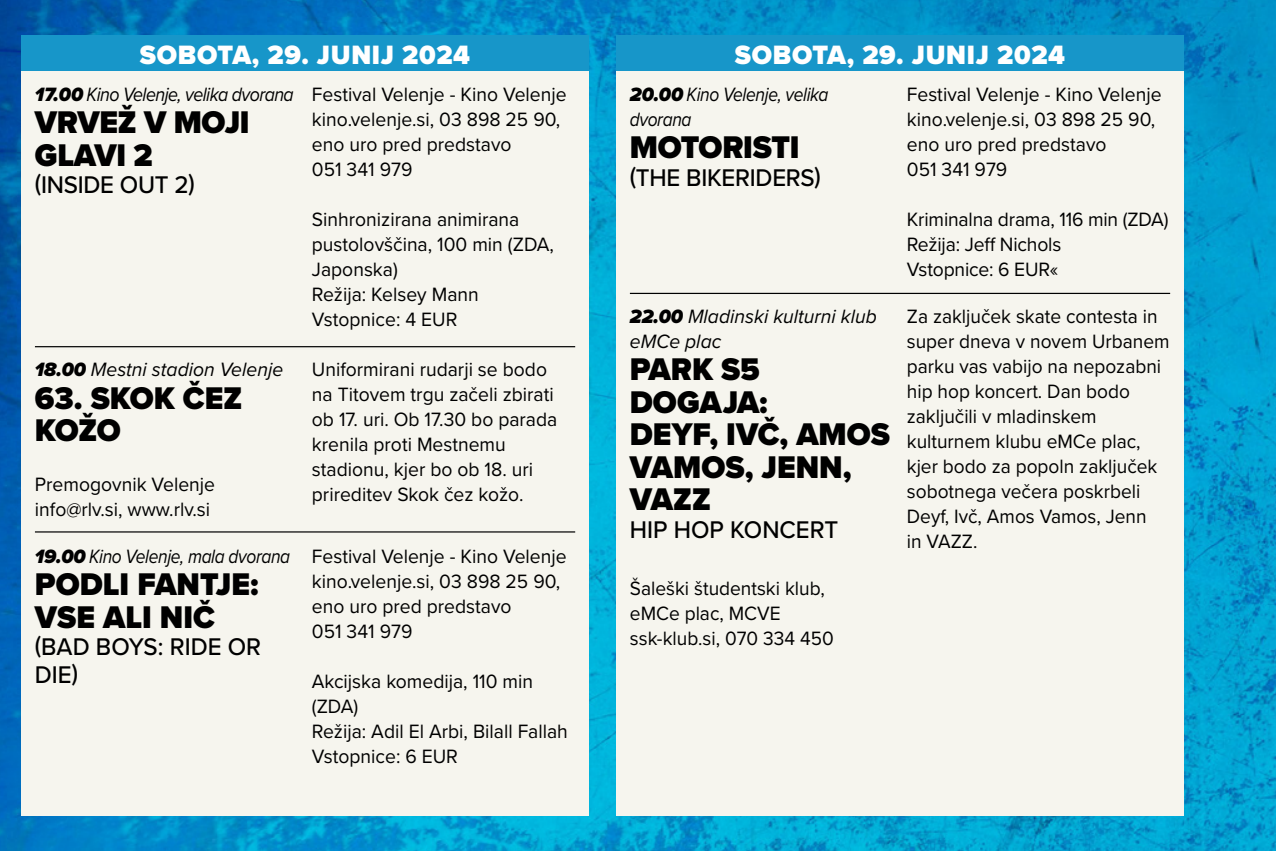
<style>
.page{position:relative;width:1276px;height:851px;background:#fff}
.page>*{position:absolute;margin:0;border:0;box-sizing:border-box;transform-origin:0 0}
.t1{font:900 32.5px/32.5px "Proxima Nova";color:#000;scale:.96 1}
.t2{font:900 27.5px "Proxima Nova";letter-spacing:.025em;color:#fff;scale:.96 1}
.t3{font:500 25px/27.5px "Proxima Nova";letter-spacing:-.01em;color:#000;scale:.96 1}
.t4{font:20px/25px "Proxima Nova";color:#000;scale:.96 1}
.t5{font:italic 20px/25px "Proxima Nova";color:#000;scale:.96 1}
.t6{font:italic 20px/25px "Proxima Nova";letter-spacing:-.02em;color:#000;scale:.87 1}
.t7{font:italic 20px "Proxima Nova";letter-spacing:-.02em;color:#000;scale:.89 1}
.s1{font-weight:900}
</style>
<div class="page">
<img style="left:0;top:0;width:1276px;height:850px">
<div style="left:21px;top:35px;width:568px;height:780px;background:#f6f5ee"></div>
<div style="left:21px;top:35px;width:568px;height:36px;background:#1796c9"></div>
<hr style="left:35px;top:346px;width:540px;height:1px;background:#000">
<hr style="left:35px;top:531px;width:540px;height:1px;background:#000">
<div style="left:616px;top:35px;width:567px;height:780px;background:#f6f5ee"></div>
<div style="left:616px;top:35px;width:567px;height:36px;background:#1796c9"></div>
<hr style="left:630px;top:293px;width:540px;height:1px;background:#000">
<h2 class="t2" style="left:140px;top:34px;width:345px">SOBOTA, 29. JUNIJ 2024</h2>
<p class="t7" style="left:35px;top:79px;width:292px"><span class="s1">17.00</span> Kino Velenje, velika dvorana</p>
<h1 class="t1" style="left:35px;top:106px;width:225px">VRVEŽ V MOJI<br>GLAVI 2</h1>
<p class="t3" style="left:35px;top:170px;width:168px">(INSIDE OUT 2)</p>
<p class="t5" style="left:35px;top:356px;width:260px"><span class="s1">18.00</span> Mestni stadion Velenje</p>
<h1 class="t1" style="left:35px;top:381px;width:217px">63. SKOK ČEZ<br>KOŽO</h1>
<p class="t4" style="left:35px;top:471px;width:189px">Premogovnik Velenje info@rlv.si, www.rlv.si</p>
<p class="t6" style="left:35px;top:542px;width:295px"><span class="s1">19.00</span> Kino Velenje, mala dvorana</p>
<h1 class="t1" style="left:35px;top:567px;width:234px">PODLI FANTJE:<br>VSE ALI NIČ</h1>
<p class="t3" style="left:35px;top:632px;width:237px">(BAD BOYS: RIDE OR<br>DIE)</p>
<p class="t4" style="left:312px;top:81px;width:267px">Festival Velenje - Kino Velenje kino.velenje.si, 03 898 25 90, eno uro pred predstavo<br>051 341 979</p>
<p class="t4" style="left:312px;top:206px;width:254px">Sinhronizirana animirana pustolovščina, 100 min (ZDA,<br>Japonska)<br>Režija: Kelsey Mann<br>Vstopnice: 4 EUR</p>
<p class="t4" style="left:312px;top:356px;width:257px">Uniformirani rudarji se bodo na Titovem trgu začeli zbirati ob 17. uri. Ob 17.30 bo parada krenila proti Mestnemu stadionu, kjer bo ob 18. uri prireditev Skok čez kožo.</p>
<p class="t4" style="left:312px;top:542px;width:267px">Festival Velenje - Kino Velenje kino.velenje.si, 03 898 25 90, eno uro pred predstavo<br>051 341 979</p>
<p class="t4" style="left:312px;top:667px;width:268px">Akcijska komedija, 110 min (ZDA)<br>Režija: Adil El Arbi, Bilall Fallah<br>Vstopnice: 6 EUR</p>
<h2 class="t2" style="left:735px;top:34px;width:345px">SOBOTA, 29. JUNIJ 2024</h2>
<p class="t6" style="left:630px;top:81px;width:230px"><span class="s1">20.00</span> Kino Velenje, velika dvorana</p>
<h1 class="t1" style="left:630px;top:131px;width:178px">MOTORISTI</h1>
<p class="t3" style="left:630px;top:163px;width:200px">(THE BIKERIDERS)</p>
<p class="t4" style="left:907px;top:81px;width:267px">Festival Velenje - Kino Velenje kino.velenje.si, 03 898 25 90, eno uro pred predstavo<br>051 341 979</p>
<p class="t4" style="left:907px;top:206px;width:274px">Kriminalna drama, 116 min (ZDA)<br>Režija: Jeff Nichols<br>Vstopnice: 6 EUR«</p>
<p class="t5" style="left:630px;top:302px;width:259px"><span class="s1">22.00</span> Mladinski kulturni klub eMCe plac</p>
<h1 class="t1" style="left:630px;top:352px;width:272px">PARK S5<br>DOGAJA:<br>DEYF, IVČ, AMOS<br>VAMOS, JENN,<br>VAZZ</h1>
<p class="t3" style="left:630px;top:514px;width:218px">HIP HOP KONCERT</p>
<p class="t4" style="left:630px;top:575px;width:214px">Šaleški študentski klub, eMCe plac, MCVE ssk-klub.si, 070 334 450</p>
<p class="t4" style="left:907px;top:302px;width:275px">Za zaključek skate contesta in super dneva v novem Urbanem parku vas vabijo na nepozabni hip hop koncert. Dan bodo zaključili v mladinskem kulturnem klubu eMCe plac, kjer bodo za popoln zaključek sobotnega večera poskrbeli<br>Deyf, Ivč, Amos Vamos, Jenn<br>in VAZZ.</p>
</div>
